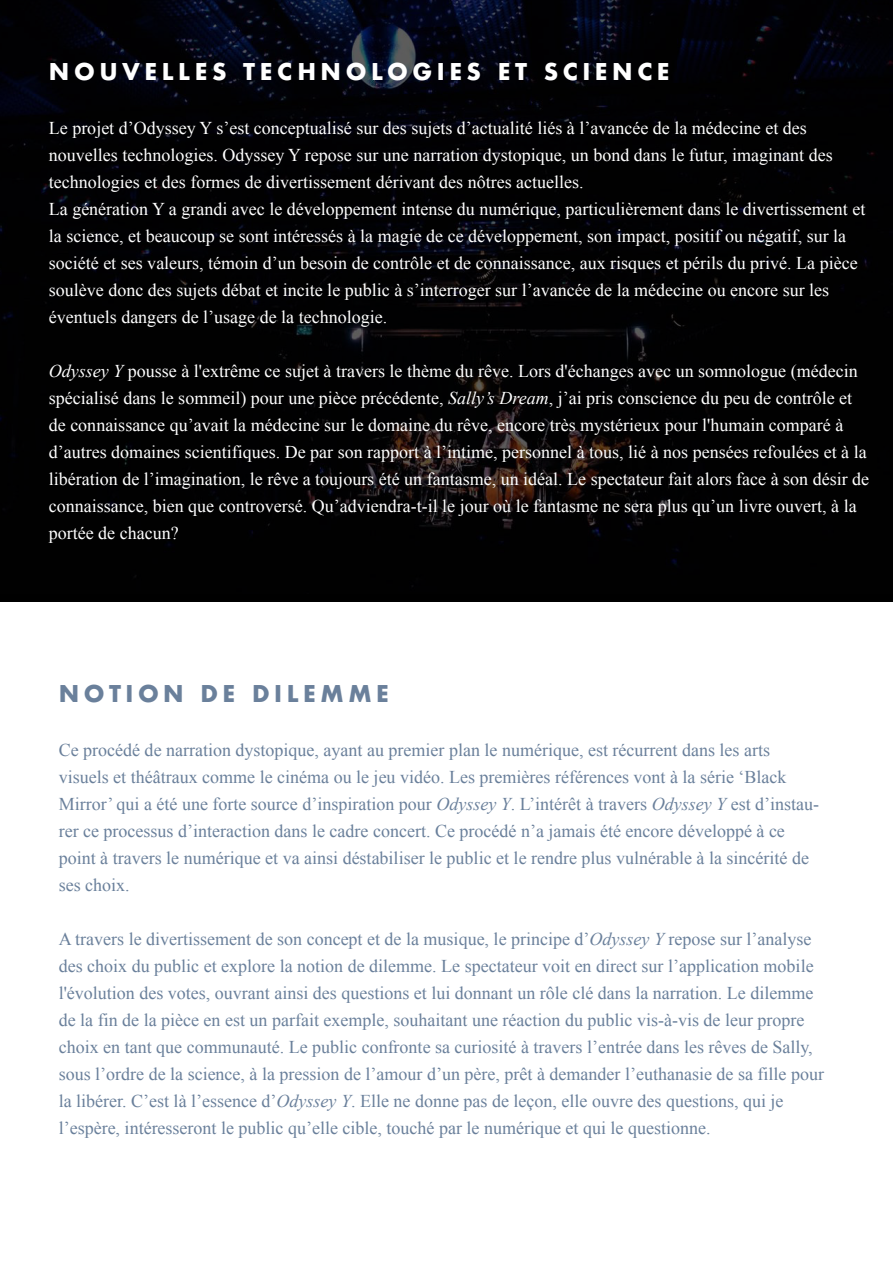
<style>
.page{position:relative;width:893px;height:1263px;background:#fff}
.page>*{position:absolute;margin:0;border:0;box-sizing:border-box;transform-origin:0 0}
.t1{font:700 22.5px "Futura";letter-spacing:.2em;color:#fff}
.t2{font:700 22.5px "Futura";letter-spacing:.2em;color:#6a809b}
.t3{font:18px/27px "Times New Roman";color:#fff}
.t4{font:18px/27px "Times New Roman";color:#6a809b}
.s1{font-style:italic}
</style>
<div class="page">
<img style="left:0;top:0;width:893px;height:594px">
<p class="t1" style="left:49px;top:55px;width:622px">NOUVELLES TECHNOLOGIES ET SCIENCE</p>
<p class="t3" style="left:49px;top:114px;width:818px">Le projet d’Odyssey Y s’est conceptualisé sur des sujets d’actualité liés à l’avancée de la médecine et des nouvelles technologies. Odyssey Y repose sur une narration dystopique, un bond dans le futur, imaginant des technologies et des formes de divertissement dérivant des nôtres actuelles.<br>La génération Y a grandi avec le développement intense du numérique, particulièrement dans le divertissement et la science, et beaucoup se sont intéressés à la magie de ce développement, son impact, positif ou négatif, sur la société et ses valeurs, témoin d’un besoin de contrôle et de connaissance, aux risques et périls du privé. La pièce soulève donc des sujets débat et incite le public à s’interroger sur l’avancée de la médecine ou encore sur les éventuels dangers de l’usage de la technologie.</p>
<p class="t3" style="left:49px;top:357px;width:822px"><span class="s1">Odyssey Y</span> pousse à l'extrême ce sujet à travers le thème du rêve. Lors d'échanges avec un somnologue (médecin spécialisé dans le sommeil) pour une pièce précédente, <span class="s1">Sally’s Dream</span>, j’ai pris conscience du peu de contrôle et de connaissance qu’avait la médecine sur le domaine du rêve, encore très mystérieux pour l'humain comparé à d’autres domaines scientifiques. De par son rapport à l’intime, personnel à tous, lié à nos pensées refoulées et à la libération de l’imagination, le rêve a toujours été un fantasme, un idéal. Le spectateur fait alors face à son désir de connaissance, bien que controversé. Qu’adviendra-t-il le jour où le fantasme ne sera plus qu’un livre ouvert, à la portée de chacun?</p>
<p class="t2" style="left:59px;top:677px;width:332px">NOTION DE DILEMME</p>
<p class="t4" style="left:59px;top:736px;width:762px">Ce procédé de narration dystopique, ayant au premier plan le numérique, est récurrent dans les arts visuels et théâtraux comme le cinéma ou le jeu vidéo. Les premières références vont à la série ‘Black Mirror’ qui a été une forte source d’inspiration pour <span class="s1">Odyssey Y</span>. L’intérêt à travers <span class="s1">Odyssey Y</span> est d’instau&shy;rer ce processus d’interaction dans le cadre concert. Ce procédé n’a jamais été encore développé à ce point à travers le numérique et va ainsi déstabiliser le public et le rendre plus vulnérable à la sincérité de ses choix.</p>
<p class="t4" style="left:59px;top:925px;width:767px">A travers le divertissement de son concept et de la musique, le principe d’<span class="s1">Odyssey Y</span> repose sur l’analyse des choix du public et explore la notion de dilemme. Le spectateur voit en direct sur l’application mobile l'évolution des votes, ouvrant ainsi des questions et lui donnant un rôle clé dans la narration. Le dilemme de la fin de la pièce en est un parfait exemple, souhaitant une réaction du public vis-à-vis de leur propre choix en tant que communauté. Le public confronte sa curiosité à travers l’entrée dans les rêves de Sally, sous l’ordre de la science, à la pression de l’amour d’un père, prêt à demander l’euthanasie de sa fille pour la libérer. C’est là l’essence d’<span class="s1">Odyssey Y</span>. Elle ne donne pas de leçon, elle ouvre des questions, qui je l’espère, intéresseront le public qu’elle cible, touché par le numérique et qui le questionne.</p>
</div>
